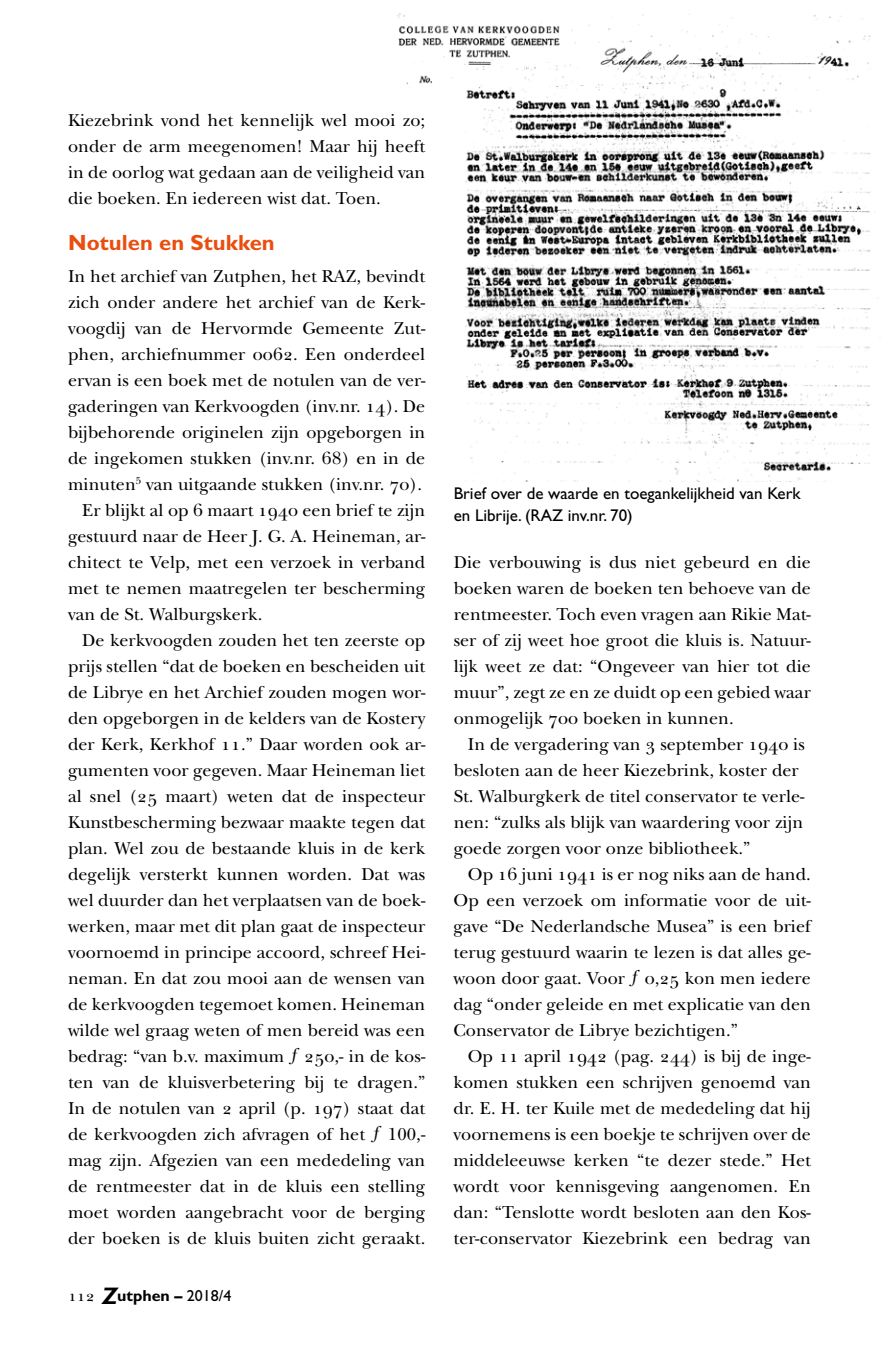
<style>
.page{position:relative;width:896px;height:1361px;background:#fff}
.page>*{position:absolute;margin:0;border:0;box-sizing:border-box;transform-origin:0 0}
.t1{font:700 22px "Gill Sans Std";letter-spacing:.005em;color:#e94e0f}
.t2{font:18px/26px "New Baskerville Std";letter-spacing:.005em;color:#000;text-align:justify}
.t3{font:17px/22px "Gill Sans Std";color:#000}
.t4{font:700 16px "Gill Sans Std";color:#000}
.s1{font-family:"New Baskerville SC"}
.s2{font-family:"New Baskerville SC";font-weight:400}
.s3{font-style:italic;font-size:24px}
.s4{font-weight:400}
</style>
<div class="page">
<img style="left:396px;top:14px;width:485px;height:467px">
<p class="t2" style="left:68px;top:107px;width:359px">Kiezebrink vond het kennelijk wel mooi zo; onder de arm meegenomen! Maar hij heeft in de oorlog wat gedaan aan de veiligheid van die boeken. En iedereen wist dat. Toen.</p>
<p class="t1" style="left:68px;top:229px;width:208px">Notulen en Stukken</p>
<p class="t2" style="left:68px;top:263px;width:359px">In het archief van Zutphen, het RAZ, bevindt</p>
<p class="t2" style="left:68px;top:289px;width:359px">zich onder andere het archief van de Kerk-</p>
<p class="t2" style="left:68px;top:315px;width:359px">voogdij van de Hervormde Gemeente Zut-</p>
<p class="t2" style="left:68px;top:341px;width:359px">phen, archiefnummer <span class="s1">0062</span>. Een onderdeel</p>
<p class="t2" style="left:68px;top:367px;width:359px">ervan is een boek met de notulen van de ver-</p>
<p class="t2" style="left:68px;top:393px;width:359px">gaderingen van Kerkvoogden (inv.nr. <span class="s1">14</span>). De</p>
<p class="t2" style="left:68px;top:419px;width:359px">bijbehorende originelen zijn opgeborgen in</p>
<p class="t2" style="left:68px;top:445px;width:359px">de ingekomen stukken (inv.nr. <span class="s1">68</span>) en in de</p>
<p class="t2" style="left:68px;top:471px;width:356px">minuten<sup>5</sup> van uitgaande stukken (inv.nr. <span class="s1">70</span>).</p>
<p class="t2" style="left:82px;top:497px;width:344px">Er blijkt al op <span class="s1">6</span> maart <span class="s1">1940</span> een brief te zijn</p>
<p class="t2" style="left:68px;top:523px;width:359px">gestuurd naar de Heer J. G. A. Heineman, ar-</p>
<p class="t2" style="left:68px;top:549px;width:359px">chitect te Velp, met een verzoek in verband</p>
<p class="t2" style="left:68px;top:575px;width:359px">met te nemen maatregelen ter bescherming</p>
<p class="t2" style="left:68px;top:601px;width:196px">van de St. Walburgskerk.</p>
<p class="t2" style="left:82px;top:627px;width:344px">De kerkvoogden zouden het ten zeerste op</p>
<p class="t2" style="left:68px;top:653px;width:359px">prijs stellen “dat de boeken en bescheiden uit</p>
<p class="t2" style="left:68px;top:679px;width:359px">de Librye en het Archief zouden mogen wor-</p>
<p class="t2" style="left:68px;top:705px;width:359px">den opgeborgen in de kelders van de Kostery</p>
<p class="t2" style="left:68px;top:731px;width:359px">der Kerk, Kerkhof <span class="s1">11</span>.” Daar worden ook ar-</p>
<p class="t2" style="left:68px;top:757px;width:359px">gumenten voor gegeven. Maar Heineman liet</p>
<p class="t2" style="left:68px;top:783px;width:359px">al snel (<span class="s1">25</span> maart) weten dat de inspecteur</p>
<p class="t2" style="left:68px;top:809px;width:359px">Kunstbescherming bezwaar maakte tegen dat</p>
<p class="t2" style="left:68px;top:835px;width:359px">plan. Wel zou de bestaande kluis in de kerk</p>
<p class="t2" style="left:68px;top:861px;width:359px">degelijk versterkt kunnen worden. Dat was</p>
<p class="t2" style="left:68px;top:887px;width:359px">wel duurder dan het verplaatsen van de boek-</p>
<p class="t2" style="left:68px;top:913px;width:359px">werken, maar met dit plan gaat de inspecteur</p>
<p class="t2" style="left:68px;top:939px;width:359px">voornoemd in principe accoord, schreef Hei-</p>
<p class="t2" style="left:68px;top:965px;width:359px">neman. En dat zou mooi aan de wensen van</p>
<p class="t2" style="left:68px;top:991px;width:359px">de kerkvoogden tegemoet komen. Heineman</p>
<p class="t2" style="left:68px;top:1017px;width:359px">wilde wel graag weten of men bereid was een</p>
<p class="t2" style="left:68px;top:1043px;width:359px">bedrag: “van b.v. maximum ƒ <span class="s1">250</span>,- in de kos-</p>
<p class="t2" style="left:68px;top:1069px;width:359px">ten van de kluisverbetering bij te dragen.”</p>
<p class="t2" style="left:68px;top:1095px;width:359px">In de notulen van <span class="s1">2</span> april (p. <span class="s1">197</span>) staat dat</p>
<p class="t2" style="left:68px;top:1121px;width:359px">de kerkvoogden zich afvragen of het ƒ 100,-</p>
<p class="t2" style="left:68px;top:1147px;width:359px">mag zijn. Afgezien van een mededeling van</p>
<p class="t2" style="left:68px;top:1173px;width:359px">de rentmeester dat in de kluis een stelling</p>
<p class="t2" style="left:68px;top:1199px;width:359px">moet worden aangebracht voor de berging</p>
<p class="t2" style="left:68px;top:1225px;width:359px">der boeken is de kluis buiten zicht geraakt.</p>
<p class="t4" style="left:68px;top:1285px;width:165px"><span class="s2">112</span> <span class="s3">Z</span>utphen – <span class="s4">2018/4</span></p>
<p class="t3" style="left:454px;top:483px;width:348px">Brief over de waarde en toegankelijkheid van Kerk en Librije. (RAZ inv.nr. 70)</p>
<p class="t2" style="left:454px;top:549px;width:359px">Die verbouwing is dus niet gebeurd en die boeken waren de boeken ten behoeve van de rentmeester. Toch even vragen aan Rikie Mat&shy;ser of zij weet hoe groot die kluis is. Natuur&shy;lijk weet ze dat: “Ongeveer van hier tot die muur”, zegt ze en ze duidt op een gebied waar onmogelijk <span class="s1">700</span> boeken in kunnen.</p>
<p class="t2" style="left:454px;top:731px;width:353px;text-align:left;text-indent:14px">In de vergadering van <span class="s1">3</span> september <span class="s1">1940</span> is besloten aan de heer Kiezebrink, koster der St. Walburgkerk de titel conservator te verle&shy;nen: “zulks als blijk van waardering voor zijn goede zorgen voor onze bibliotheek.”</p>
<p class="t2" style="left:454px;top:861px;width:359px;text-indent:14px">Op <span class="s1">16</span> juni <span class="s1">1941</span> is er nog niks aan de hand.<br>Op een verzoek om informatie voor de uit&shy;gave “De Nederlandsche Musea” is een brief terug gestuurd waarin te lezen is dat alles ge&shy;woon door gaat. Voor ƒ <span class="s1">0,25</span> kon men iedere dag “onder geleide en met explicatie van den Conservator de Librye bezichtigen.”</p>
<p class="t2" style="left:454px;top:1043px;width:359px;text-indent:14px">Op <span class="s1">11</span> april <span class="s1">1942</span> (pag. <span class="s1">244</span>) is bij de inge&shy;komen stukken een schrijven genoemd van dr. E. H. ter Kuile met de mededeling dat hij voornemens is een boekje te schrijven over de middeleeuwse kerken “te dezer stede.” Het wordt voor kennisgeving aangenomen. En dan: “Tenslotte wordt besloten aan den Kos&shy;ter-conservator Kiezebrink een bedrag van</p>
</div>
